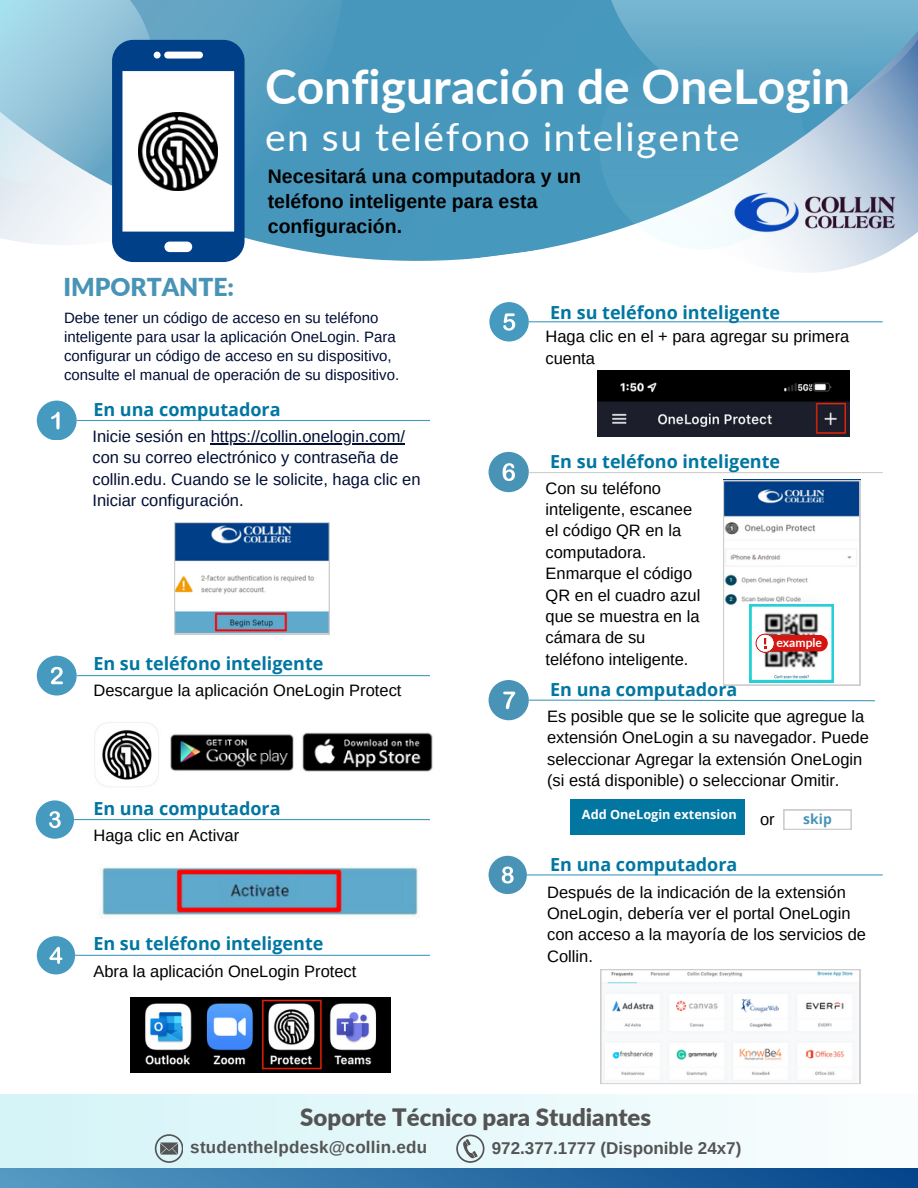
<style>
.page{position:relative;width:918px;height:1188px;background:#fff}
.page>*{position:absolute;margin:0;border:0;box-sizing:border-box;transform-origin:0 0}
.t1{font:700 48px "Lato";color:#fff}
.t2{font:39px "Lato";letter-spacing:.04em;color:#fff}
.t3{font:900 24.6px "Lato";color:#4994b6}
.t4{font:900 24px "Lato";color:#545454}
.t5{font:700 19.5px/24.8px "Arimo";color:#000}
.t6{font:700 18px "Open Sans";color:#0076a1}
.t7{font:700 16.95px "Arimo";letter-spacing:.015em;color:#545454}
.t8{font:16.5px/21.3px "Arimo";color:#000}
.t9{font:16.5px/21.3px "Arimo";color:#000e34}
.t10{font:15px/19.2px "Arimo";color:#000e34}
.t11{font:700 13.8px "Open Sans";color:#4994b6}
.t12{font:700 12.75px "Open Sans";color:#fff}
.t13{font:700 12.15px "Lato";color:#fff}
</style>
<div class="page">
<svg style="left:457px;top:0;width:436px;height:340px"></svg>
<svg style="left:0;top:0;width:457px;height:263px;background:#5aa1c2"></svg>
<svg style="left:0;top:0;width:201px;height:230px;background:#a9cfe0"></svg>
<div style="left:0;top:1094px;width:918px;height:94px;background:linear-gradient(to right,#d3f3f7,#fafdfe)"></div>
<div style="left:0;top:1168px;width:918px;height:20px;background:linear-gradient(to right,#549ac3,#04458b)"></div>
<svg style="left:599px;top:0;width:319px;height:249px;background:#79b1cd"></svg>
<img style="left:732px;top:188px;width:166px;height:49px">
<div style="left:36px;top:800px;width:38px;height:39px;background:#4699bf;border-radius:50%"></div>
<svg style="left:49px;top:811px;width:12px;height:17px"></svg>
<img style="left:94px;top:722px;width:65px;height:65px">
<div style="left:37px;top:936px;width:38px;height:38px;background:#4699bf;border-radius:50%"></div>
<svg style="left:49px;top:947px;width:13px;height:17px"></svg>
<div style="left:489px;top:302px;width:40px;height:39px;background:#4699bf;border-radius:50%"></div>
<svg style="left:503px;top:313px;width:12px;height:18px"></svg>
<div style="left:489px;top:452px;width:40px;height:40px;background:#4994b6;border-radius:50%"></div>
<svg style="left:503px;top:463px;width:12px;height:18px"></svg>
<div style="left:489px;top:680px;width:40px;height:40px;background:#4994b6;border-radius:50%"></div>
<svg style="left:503px;top:692px;width:12px;height:17px"></svg>
<img style="left:101px;top:867px;width:318px;height:52px">
<img style="left:131px;top:997px;width:260px;height:76px">
<div style="left:37px;top:401px;width:39px;height:39px;background:#4699bf;border-radius:50%"></div>
<svg style="left:51px;top:412px;width:9px;height:17px"></svg>
<hr style="left:77px;top:420px;width:353px;height:1px;background:#4699bf">
<hr style="left:529px;top:321px;width:354px;height:1px;background:#4699bf">
<hr style="left:529px;top:472px;width:354px;height:1px;background:#cecece">
<svg style="left:528px;top:699px;width:347px;height:3px"></svg>
<hr style="left:527px;top:874px;width:356px;height:2px;background:#4699bf">
<hr style="left:77px;top:675px;width:353px;height:1px;background:#4699bf">
<hr style="left:74px;top:819px;width:356px;height:1px;background:#4699bf">
<hr style="left:75px;top:955px;width:355px;height:1px;background:#4699bf">
<img style="left:597px;top:371px;width:252px;height:65px">
<img style="left:170px;top:732px;width:263px;height:40px">
<div style="left:784px;top:810px;width:68px;height:20px;background:#cecece"></div>
<svg style="left:784px;top:811px;width:67px;height:18px"></svg>
<div style="left:571px;top:799px;width:174px;height:35px;background:#0076a1"></div>
<svg style="left:600px;top:969px;width:260px;height:115px"></svg>
<svg style="left:174px;top:522px;width:155px;height:112px"></svg>
<svg style="left:155px;top:1134px;width:28px;height:28px"></svg>
<svg style="left:456px;top:1135px;width:28px;height:28px"></svg>
<svg style="left:112px;top:40px;width:133px;height:222px"></svg>
<svg style="left:723px;top:480px;width:137px;height:205px"></svg>
<hr style="left:211px;top:443px;width:194px;height:1px;background:#000e34">
<div style="left:37px;top:656px;width:39px;height:39px;background:#4699bf;border-radius:50%"></div>
<svg style="left:51px;top:667px;width:12px;height:17px"></svg>
<div style="left:489px;top:856px;width:38px;height:38px;background:#4994b6;border-radius:50%"></div>
<svg style="left:502px;top:867px;width:12px;height:17px"></svg>
<p class="t1" style="left:265px;top:56px;width:587px">Configuración de OneLogin</p>
<h5 class="t2" style="left:265px;top:112px;width:476px">en su teléfono inteligente</h5>
<h5 class="t5" style="left:268px;top:164px;width:315px">Necesitará una computadora y un teléfono inteligente para esta configuración.</h5>
<p class="t3" style="left:63px;top:272px;width:172px">IMPORTANTE:</p>
<p class="t10" style="left:64px;top:308px;width:337px">Debe tener un código de acceso en su teléfono inteligente para usar la aplicación OneLogin. Para configurar un código de acceso en su dispositivo, consulte el manual de operación de su dispositivo.</p>
<p class="t6" style="left:93px;top:397px;width:189px">En una computadora</p>
<p class="t9" style="left:92px;top:425px;width:314px">Inicie sesión en https://collin.onelogin.com/</p>
<h5 class="t9" style="left:92px;top:447px;width:330px">con su correo electrónico y contraseña de collin.edu. Cuando se le solicite, haga clic en<br>Iniciar configuración.</h5>
<h5 class="t6" style="left:93px;top:651px;width:232px">En su teléfono inteligente</h5>
<p class="t8" style="left:94px;top:679px;width:309px">Descargue la aplicación OneLogin Protect</p>
<p class="t6" style="left:93px;top:796px;width:189px">En una computadora</p>
<p class="t8" style="left:94px;top:825px;width:147px">Haga clic en Activar</p>
<p class="t6" style="left:93px;top:931px;width:232px">En su teléfono inteligente</p>
<p class="t8" style="left:93px;top:960px;width:265px">Abra la aplicación OneLogin Protect</p>
<p class="t6" style="left:550px;top:300px;width:232px">En su teléfono inteligente</p>
<p class="t8" style="left:546px;top:326px;width:305px">Haga clic en el + para agregar su primera cuenta</p>
<p class="t6" style="left:550px;top:449px;width:232px">En su teléfono inteligente</p>
<p class="t8" style="left:546px;top:477px;width:156px">Con su teléfono inteligente, escanee el código QR en la computadora.<br>Enmarque el código<br>QR en el cuadro azul que se muestra en la cámara de su teléfono inteligente.</p>
<h5 class="t6" style="left:550px;top:677px;width:189px">En una computadora</h5>
<p class="t13" style="left:776px;top:635px;width:47px">example</p>
<h2 class="t8" style="left:547px;top:705px;width:323px">Es posible que se le solicite que agregue la extensión OneLogin a su navegador. Puede seleccionar Agregar la extensión OneLogin (si está disponible) o seleccionar Omitir.</h2>
<h5 class="t11" style="left:803px;top:809px;width:30px">skip</h5>
<h5 class="t12" style="left:582px;top:806px;width:156px">Add OneLogin extension</h5>
<p class="t8" style="left:760px;top:808px;width:16px">or</p>
<p class="t6" style="left:550px;top:851px;width:189px">En una computadora</p>
<p class="t8" style="left:547px;top:881px;width:320px">Después de la indicación de la extensión<br>OneLogin, debería ver el portal OneLogin con acceso a la mayoría de los servicios de<br>Collin.</p>
<p class="t4" style="left:300px;top:1102px;width:352px">Soporte Técnico para Studiantes</p>
<p class="t7" style="left:190px;top:1138px;width:238px">studenthelpdesk@collin.edu</p>
<p class="t7" style="left:492px;top:1138px;width:251px">972.377.1777 (Disponible 24x7)</p>
</div>
